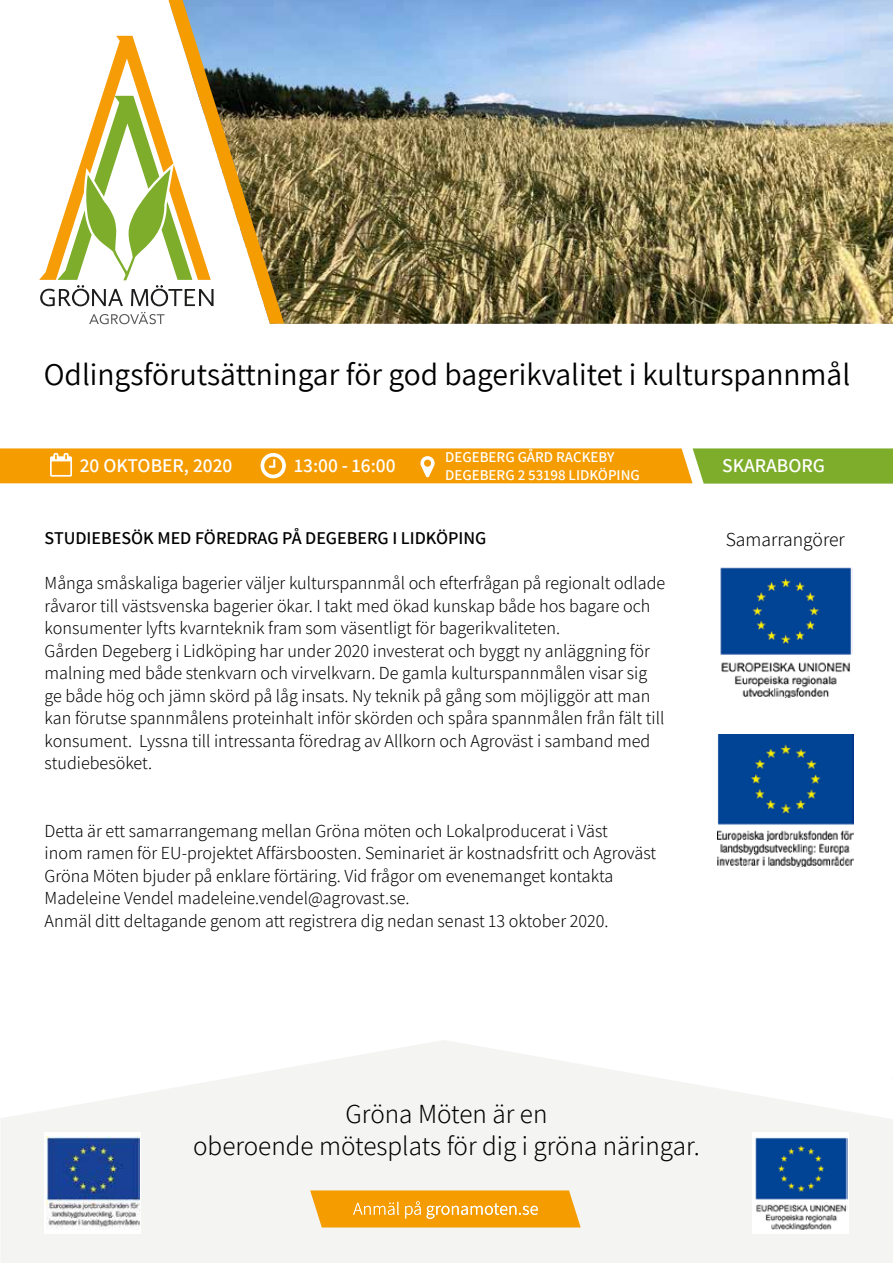
<style>
.page{position:relative;width:893px;height:1263px;background:#fff}
.page>*{position:absolute;margin:0;border:0;box-sizing:border-box;transform-origin:0 0}
.t1{font:31.5px "Assistant";color:#000}
.t2{font:300 27px/32.4px "Assistant";color:#000;text-align:center}
.t3{font:600 19.5px "Assistant";color:#fff}
.t4{font:300 19.5px "Assistant";color:#000}
.t5{font:300 18px/22.5px "Assistant";color:#000}
.t6{font:600 18px "Assistant";color:#000}
.t7{font:600 15px/18px "Assistant";color:#fff}
</style>
<div class="page">
<img style="left:103px;top:0;width:790px;height:325px">
<svg style="left:39px;top:0;width:245px;height:324px"></svg>
<svg style="left:1px;top:1040px;width:892px;height:223px;fill:#f4f4f3"></svg>
<svg style="left:310px;top:1190px;width:271px;height:37px;background:#f5a71e"></svg>
<svg style="left:0;top:448px;width:893px;height:36px;background:#dca518"></svg>
<div style="left:753px;top:1132px;width:96px;height:101px;background:#fff"></div>
<img style="left:755px;top:1137px;width:93px;height:92px">
<div style="left:45px;top:1132px;width:96px;height:101px;background:#fff"></div>
<img style="left:46px;top:1136px;width:94px;height:93px">
<img style="left:717px;top:734px;width:136px;height:133px">
<img style="left:720px;top:567px;width:132px;height:131px">
<h1 class="t1" style="left:44px;top:353px;width:808px">Odlingsförutsättningar för god bagerikvalitet i kulturspannmål</h1>
<p class="t7" style="left:445px;top:447px;width:196px">DEGEBERG GÅRD RACKEBY<br>DEGEBERG 2 53198 LIDKÖPING</p>
<p class="t3" style="left:80px;top:452px;width:154px">20 OKTOBER, 2020</p>
<p class="t3" style="left:294px;top:452px;width:103px">13:00 - 16:00</p>
<p class="t3" style="left:722px;top:452px;width:104px">SKARABORG</p>
<p class="t6" style="left:45px;top:526px;width:443px">STUDIEBESÖK MED FÖREDRAG PÅ DEGEBERG I LIDKÖPING</p>
<p class="t5" style="left:45px;top:571px;width:622px">Många småskaliga bagerier väljer kulturspannmål och efterfrågan på regionalt odlade råvaror till västsvenska bagerier ökar. I takt med ökad kunskap både hos bagare och konsumenter lyfts kvarnteknik fram som väsentligt för bagerikvaliteten.<br>Gården Degeberg i Lidköping har under 2020 investerat och byggt ny anläggning för malning med både stenkvarn och virvelkvarn. De gamla kulturspannmålen visar sig ge både hög och jämn skörd på låg insats. Ny teknik på gång som möjliggör att man kan förutse spannmålens proteinhalt inför skörden och spåra spannmålen från fält till konsument. Lyssna till intressanta föredrag av Allkorn och Agroväst i samband med studiebesöket.</p>
<p class="t5" style="left:45px;top:818px;width:613px">Detta är ett samarrangemang mellan Gröna möten och Lokalproducerat i Väst<br>inom ramen för EU-projektet Affärsboosten. Seminariet är kostnadsfritt och Agroväst Gröna Möten bjuder på enklare förtäring. Vid frågor om evenemanget kontakta Madeleine Vendel madeleine.vendel@agrovast.se.<br>Anmäl ditt deltagande genom att registrera dig nedan senast 13 oktober 2020.</p>
<p class="t4" style="left:726px;top:526px;width:121px">Samarrangörer</p>
<h2 class="t2" style="left:193px;top:1096px;width:508px">Gröna Möten är en<br>oberoende mötesplats för dig i gröna näringar.</h2>
</div>
